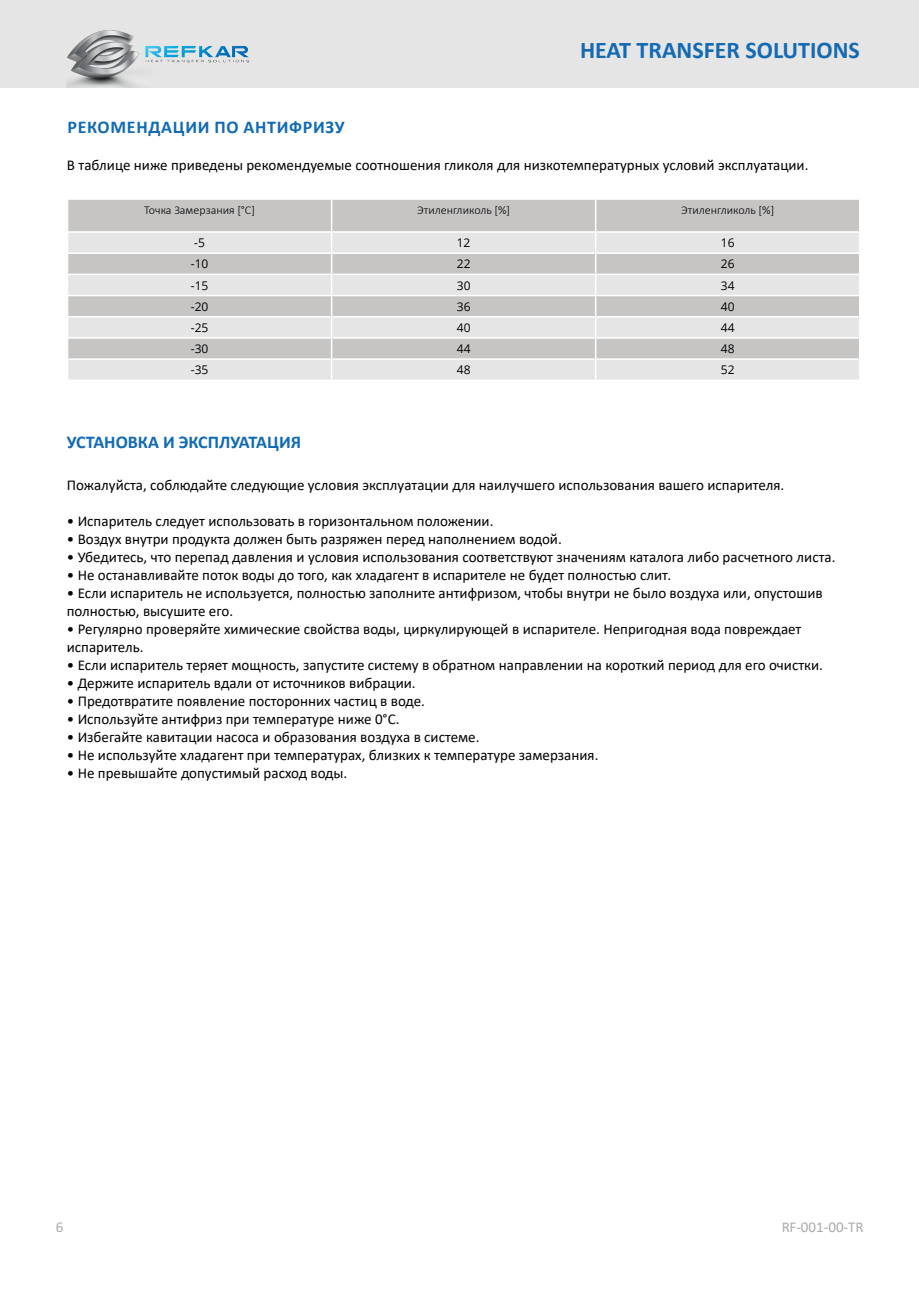
<style>
.page{position:relative;width:919px;height:1289px;background:#fff}
.page>*{position:absolute;margin:0;border:0;box-sizing:border-box;transform-origin:0 0}
.t1{font:700 24px "Calibri";color:#156ab4}
.t2{font:700 18px "Calibri";letter-spacing:.04em;color:#116ab5}
.t3{font:700 18px "Calibri";letter-spacing:.015em;color:#116ab5}
.t4{font:15px/18px "Calibri";color:#000001}
.t5{font:15px "Calibri";color:#515456}
.t6{font:15px "Calibri";color:#515455}
.t7{font:300 12px "Calibri";color:#000001}
.t8{font:12px "Open Sans";color:#000001}
</style>
<div class="page">
<div style="left:0;top:0;width:918px;height:88px;background:#e5e5e5"></div>
<img style="left:67px;top:30px;width:182px;height:58px">
<svg style="left:68px;top:200px;width:792px;height:180px;background:#d6d6d5"></svg>
<hr style="left:595px;top:379px;width:265px;height:2px;background:#fff">
<hr style="left:858px;top:200px;width:2px;height:31px;background:#fff">
<hr style="left:67px;top:231px;width:264px;height:2px;background:#fff">
<hr style="left:331px;top:231px;width:264px;height:2px;background:#fff">
<hr style="left:595px;top:231px;width:265px;height:2px;background:#fff">
<p class="t2" style="left:67px;top:114px;width:279px">РЕКОМЕНДАЦИИ ПО АНТИФРИЗУ</p>
<h1 class="t1" style="left:580px;top:33px;width:281px">HEAT TRANSFER SOLUTIONS</h1>
<p class="t4" style="left:67px;top:156px;width:743px">В таблице ниже приведены рекомендуемые соотношения гликоля для низкотемпературных условий эксплуатации.</p>
<p class="t7" style="left:144px;top:203px;width:112px">Точка Замерзания [°C]</p>
<p class="t7" style="left:417px;top:203px;width:95px">Этиленгликоль [%]</p>
<p class="t7" style="left:681px;top:203px;width:95px">Этиленгликоль [%]</p>
<p class="t8" style="left:194px;top:234px;width:12px">-5</p>
<p class="t8" style="left:457px;top:234px;width:15px">12</p>
<p class="t8" style="left:720px;top:234px;width:15px">16</p>
<p class="t8" style="left:191px;top:256px;width:19px">-10</p>
<p class="t8" style="left:457px;top:256px;width:15px">22</p>
<p class="t8" style="left:720px;top:256px;width:15px">26</p>
<p class="t8" style="left:191px;top:277px;width:19px">-15</p>
<p class="t8" style="left:457px;top:277px;width:15px">30</p>
<p class="t8" style="left:720px;top:277px;width:15px">34</p>
<p class="t8" style="left:191px;top:298px;width:19px">-20</p>
<p class="t8" style="left:457px;top:298px;width:15px">36</p>
<p class="t8" style="left:720px;top:298px;width:15px">40</p>
<p class="t8" style="left:191px;top:319px;width:19px">-25</p>
<p class="t8" style="left:457px;top:319px;width:15px">40</p>
<p class="t8" style="left:720px;top:319px;width:15px">44</p>
<p class="t8" style="left:191px;top:340px;width:19px">-30</p>
<p class="t8" style="left:457px;top:340px;width:15px">44</p>
<p class="t8" style="left:720px;top:340px;width:15px">48</p>
<p class="t8" style="left:191px;top:362px;width:19px">-35</p>
<p class="t8" style="left:457px;top:362px;width:15px">48</p>
<p class="t8" style="left:720px;top:362px;width:15px">52</p>
<p class="t3" style="left:67px;top:429px;width:236px">УСТАНОВКА И ЭКСПЛУАТАЦИЯ</p>
<p class="t4" style="left:67px;top:476px;width:719px">Пожалуйста, соблюдайте следующие условия эксплуатации для наилучшего использования вашего испарителя.</p>
<p class="t4" style="left:67px;top:512px;width:428px">• Испаритель следует использовать в горизонтальном положении.</p>
<p class="t4" style="left:67px;top:530px;width:496px">• Воздух внутри продукта должен быть разряжен перед наполнением водой.</p>
<p class="t4" style="left:67px;top:548px;width:770px">• Убедитесь, что перепад давления и условия использования соответствуют значениям каталога либо расчетного листа.</p>
<p class="t4" style="left:67px;top:566px;width:606px">• Не останавливайте поток воды до того, как хладагент в испарителе не будет полностью слит.</p>
<p class="t4" style="left:67px;top:584px;width:757px">• Если испаритель не используется, полностью заполните антифризом, чтобы внутри не было воздуха или, опустошив полностью, высушите его.</p>
<p class="t4" style="left:67px;top:620px;width:736px">• Регулярно проверяйте химические свойства воды, циркулирующей в испарителе. Непригодная вода повреждает испаритель.</p>
<p class="t4" style="left:67px;top:656px;width:757px">• Если испаритель теряет мощность, запустите систему в обратном направлении на короткий период для его очистки.</p>
<p class="t4" style="left:67px;top:674px;width:350px">• Держите испаритель вдали от источников вибрации.</p>
<p class="t4" style="left:67px;top:692px;width:359px">• Предотвратите появление посторонних частиц в воде.</p>
<p class="t4" style="left:67px;top:710px;width:334px">• Используйте антифриз при температуре ниже 0°C.</p>
<p class="t4" style="left:67px;top:728px;width:414px">• Избегайте кавитации насоса и образования воздуха в системе.</p>
<p class="t4" style="left:67px;top:746px;width:533px">• Не используйте хладагент при температурах, близких к температуре замерзания.</p>
<p class="t4" style="left:67px;top:764px;width:282px">• Не превышайте допустимый расход воды.</p>
<p class="t6" style="left:55px;top:1216px;width:9px">6</p>
<p class="t5" style="left:781px;top:1216px;width:84px">RF-001-00-TR</p>
</div>
